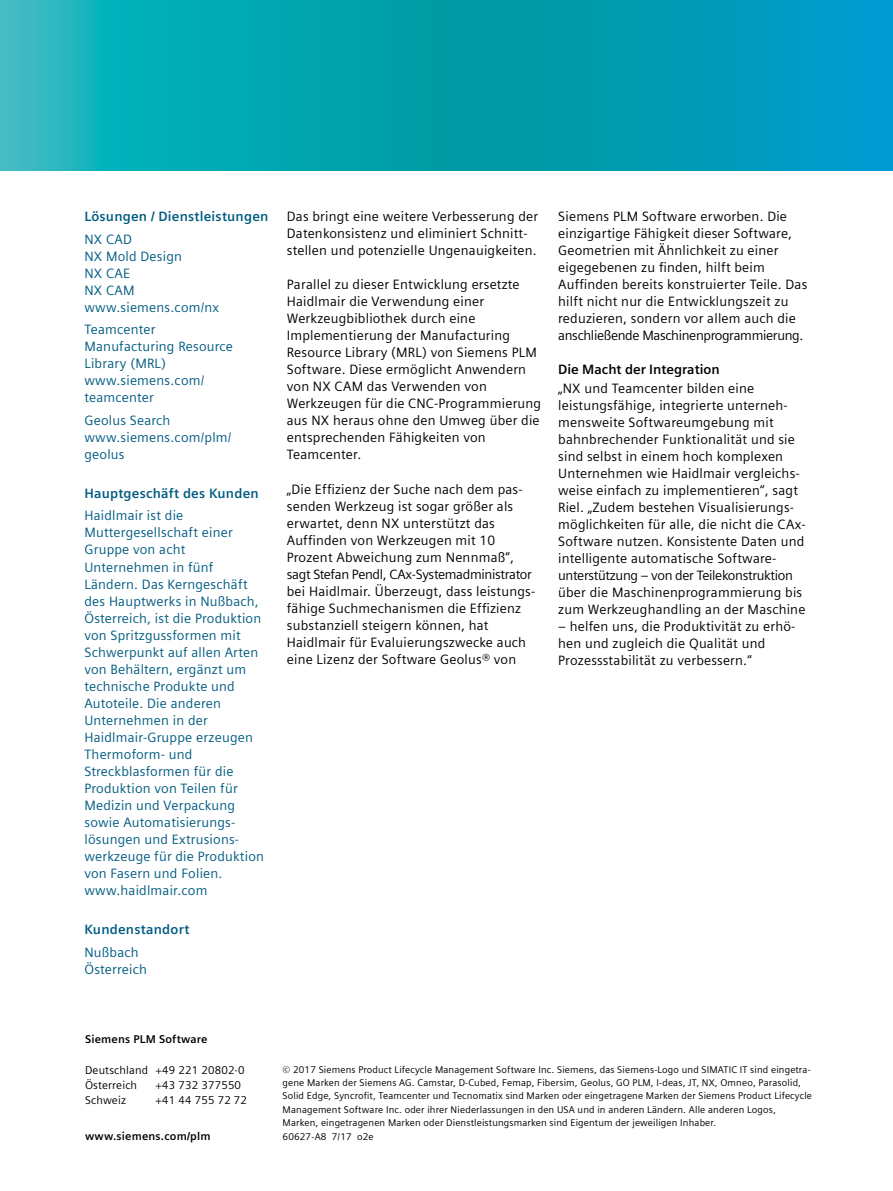
<style>
.page{position:relative;width:893px;height:1191px;background:#fff}
.page>*{position:absolute;margin:0;border:0;box-sizing:border-box;transform-origin:0 0}
.t1{font:13.5px/17px "Siemens Sans Global";letter-spacing:.015em;color:#000}
.t2{font:13.5px/17px "Siemens Sans Global";letter-spacing:.015em;color:#005b81}
.t3{font:700 13.5px "Siemens Sans Global";letter-spacing:.015em;color:#005b81}
.t4{font:700 13.5px "Siemens Sans Global";color:#000}
.t5{font:11.25px/14.9px "Siemens Sans Global";letter-spacing:.015em;color:#000}
.t6{font:700 11.25px "Siemens Sans Global";letter-spacing:.015em;color:#000}
.t7{font:9.75px/13px "Siemens Sans Global";letter-spacing:.015em;color:#000}
</style>
<div class="page">
<svg style="left:0;top:0;width:893px;height:170px;background:#05a2b5"></svg>
<p class="t3" style="left:84px;top:209px;width:185px">Lösungen / Dienstleistungen</p>
<p class="t2" style="left:84px;top:231px;width:136px">NX CAD<br>NX Mold Design<br>NX CAE<br>NX CAM www.siemens.com/nx</p>
<p class="t2" style="left:84px;top:321px;width:150px">Teamcenter<br>Manufacturing Resource<br>Library (MRL) www.siemens.com/ teamcenter</p>
<p class="t2" style="left:84px;top:412px;width:149px">Geolus Search www.siemens.com/plm/ geolus</p>
<p class="t3" style="left:84px;top:485px;width:176px">Hauptgeschäft des Kunden</p>
<p class="t2" style="left:84px;top:508px;width:181px">Haidlmair ist die<br>Muttergesellschaft einer<br>Gruppe von acht<br>Unternehmen in fünf<br>Ländern. Das Kerngeschäft des Hauptwerks in Nußbach,<br>Österreich, ist die Produktion von Spritzgussformen mit<br>Schwerpunkt auf allen Arten von Behältern, ergänzt um technische Produkte und<br>Autoteile. Die anderen<br>Unternehmen in der<br>Haidlmair-Gruppe erzeugen<br>Thermoform- und<br>Streckblasformen für die<br>Produktion von Teilen für<br>Medizin und Verpackung sowie Automatisierungs&shy;lösungen und Extrusions&shy;werkzeuge für die Produktion von Fasern und Folien. www.haidlmair.com</p>
<p class="t3" style="left:84px;top:921px;width:106px">Kundenstandort</p>
<p class="t2" style="left:84px;top:944px;width:64px">Nußbach<br>Österreich</p>
<p class="t1" style="left:287px;top:209px;width:253px">Das bringt eine weitere Verbesserung der<br>Datenkonsistenz und eliminiert Schnitt&shy;stellen und potenzielle Ungenauigkeiten.</p>
<p class="t1" style="left:287px;top:277px;width:256px">Parallel zu dieser Entwicklung ersetzte Haidlmair die Verwendung einer Werkzeugbibliothek durch eine Implementierung der Manufacturing Resource Library (MRL) von Siemens PLM Software. Diese ermöglicht Anwendern von NX CAM das Verwenden von Werkzeugen für die CNC-Programmierung aus NX heraus ohne den Umweg über die entsprechenden Fähigkeiten von Teamcenter.</p>
<p class="t1" style="left:287px;top:481px;width:250px">„Die Effizienz der Suche nach dem pas&shy;senden Werkzeug ist sogar größer als erwartet, denn NX unterstützt das Auffinden von Werkzeugen mit 10<br>Prozent Abweichung zum Nennmaß“, sagt Stefan Pendl, CAx-Systemadministrator bei Haidlmair. Überzeugt, dass leistungs&shy;fähige Suchmechanismen die Effizienz substanziell steigern können, hat Haidlmair für Evaluierungszwecke auch eine Lizenz der Software Geolus® von</p>
<p class="t1" style="left:558px;top:209px;width:251px">Siemens PLM Software erworben. Die einzigartige Fähigkeit dieser Software, Geometrien mit Ähnlichkeit zu einer eigegebenen zu finden, hilft beim Auffinden bereits konstruierter Teile. Das hilft nicht nur die Entwicklungszeit zu reduzieren, sondern vor allem auch die anschließende Maschinenprogrammierung.</p>
<p class="t4" style="left:558px;top:361px;width:163px">Die Macht der Integration</p>
<p class="t1" style="left:558px;top:380px;width:249px">„NX und Teamcenter bilden eine leistungsfähige, integrierte unterneh&shy;mensweite Softwareumgebung mit bahnbrechender Funktionalität und sie sind selbst in einem hoch komplexen Unternehmen wie Haidlmair vergleichs&shy;weise einfach zu implementieren“, sagt Riel. „Zudem bestehen Visualisierungs&shy;möglichkeiten für alle, die nicht die CAx-Software nutzen. Konsistente Daten und intelligente automatische Software&shy;unterstützung – von der Teilekonstruktion über die Maschinenprogrammierung bis zum Werkzeughandling an der Maschine</p>
<p class="t1" style="left:558px;top:618px;width:239px">– helfen uns, die Produktivität zu erhö&shy;hen und zugleich die Qualität und<br>Prozessstabilität zu verbessern.“</p>
<p class="t6" style="left:85px;top:1033px;width:124px">Siemens PLM Software</p>
<p class="t5" style="left:85px;top:1063px;width:161px">Deutschland +49 221 20802-0<br>Österreich</p>
<p class="t5" style="left:156px;top:1078px;width:87px">+43 732 377550</p>
<p class="t5" style="left:85px;top:1093px;width:42px">Schweiz</p>
<p class="t5" style="left:156px;top:1093px;width:93px">+41 44 755 72 72</p>
<p class="t7" style="left:283px;top:1063px;width:531px">© 2017 Siemens Product Lifecycle Management Software Inc. Siemens, das Siemens-Logo und SIMATIC IT sind eingetra&shy;gene Marken der Siemens AG. Camstar, D-Cubed, Femap, Fibersim, Geolus, GO PLM, I-deas, JT, NX, Omneo, Parasolid, Solid Edge, Syncrofit, Teamcenter und Tecnomatix sind Marken oder eingetragene Marken der Siemens Product Lifecycle Management Software Inc. oder ihrer Niederlassungen in den USA und in anderen Ländern. Alle anderen Logos, Marken, eingetragenen Marken oder Dienstleistungsmarken sind Eigentum der jeweiligen Inhaber.</p>
<p class="t6" style="left:85px;top:1130px;width:127px">www.siemens.com/plm</p>
<p class="t7" style="left:283px;top:1131px;width:92px">60627-A8 7/17 o2e</p>
</div>
